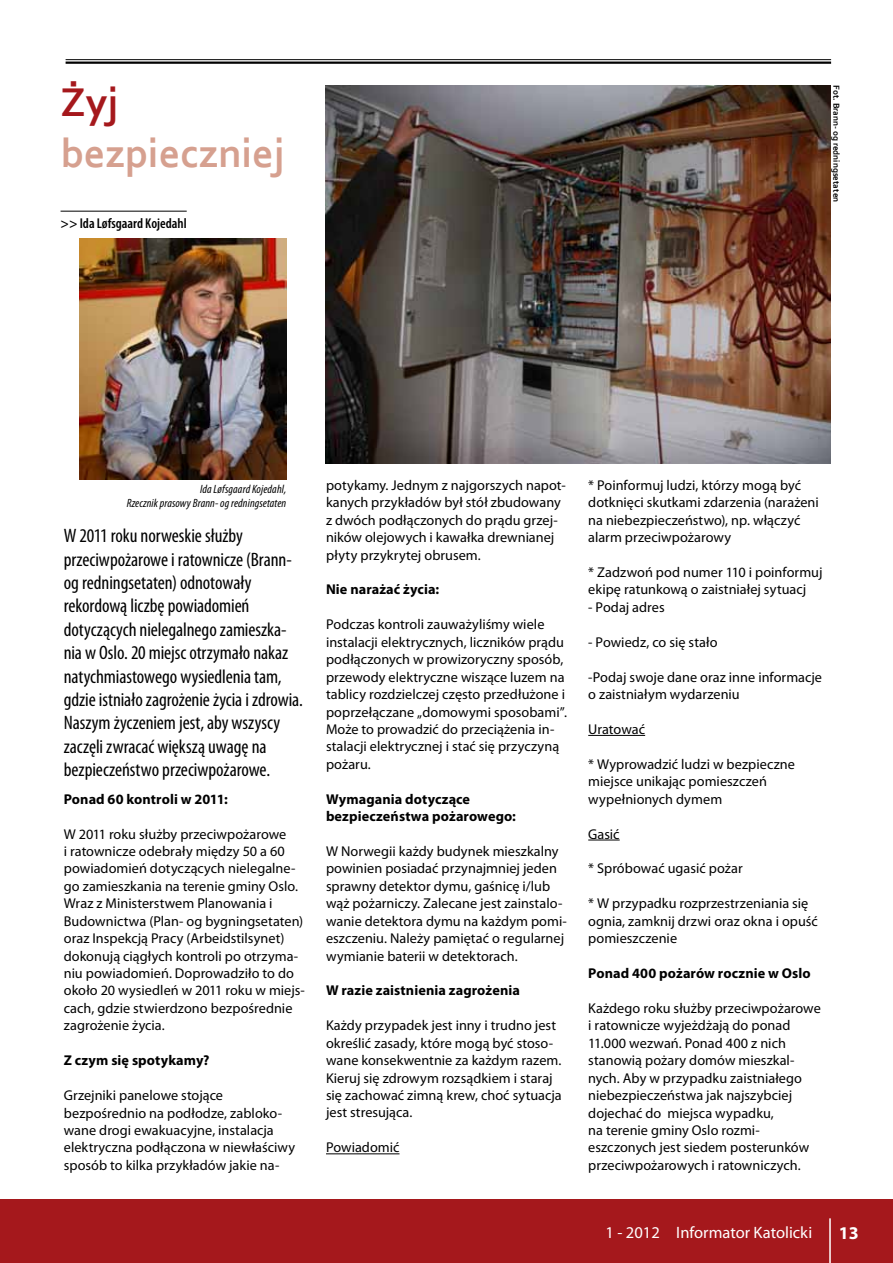
<style>
.page{position:relative;width:893px;height:1263px;background:#fff}
.page>*{position:absolute;margin:0;border:0;box-sizing:border-box;transform-origin:0 0}
.t1{font:700 42px "Corbel";color:#d6a08f}
.t2{font:700 42px "Corbel";color:#a5181c}
.t3{font:condensed 19.5px/23.4px "Myriad Pro";letter-spacing:-.005em;color:#000}
.t4{font:700 18px "Myriad Pro";color:#fff}
.t5{font:16.5px "Myriad Pro";color:#fff}
.t6{font:14.25px/17.4px "Myriad Pro";letter-spacing:.005em;color:#000}
.t7{font:700 14.25px/17.4px "Myriad Pro";letter-spacing:.005em;color:#000}
.t8{font:600 condensed 14.25px "Myriad Pro";color:#000}
.t9{font:italic condensed 12px/14.4px "Myriad Pro";letter-spacing:.01em;color:#000;text-align:right}
.t10{font:700 9px "Corbel";color:#000}
</style>
<div class="page">
<div style="left:0;top:1199px;width:893px;height:64px;background:#a5181c"></div>
<hr style="left:61px;top:211px;width:126px;height:1px;background:#000">
<hr style="left:326px;top:1153px;width:73px;height:1px;background:#000">
<hr style="left:588px;top:735px;width:57px;height:1px;background:#000">
<hr style="left:588px;top:840px;width:32px;height:1px;background:#000">
<img style="left:326px;top:85px;width:504px;height:378px">
<img style="left:79px;top:238px;width:207px;height:241px">
<hr style="left:829px;top:1218px;width:2px;height:45px;background:#fff">
<hr style="left:66px;top:59px;width:765px;height:1px;background:#000">
<hr style="left:66px;top:62px;width:765px;height:2px;background:#000">
<h1 class="t2" style="left:61px;top:76px;width:59px">Żyj</h1>
<h1 class="t1" style="left:61px;top:127px;width:226px">bezpieczniej</h1>
<p class="t8" style="left:61px;top:216px;width:128px">&gt;&gt; Ida Løfsgaard Kojedahl</p>
<p class="t10" style="left:842px;top:85px;width:119px;rotate:90deg">Fot. Brann- og redningsetaten</p>
<p class="t9" style="left:127px;top:481px;width:161px">Ida Løfsgaard Kojedahl,<br>Rzecznik prasowy Brann- og redningsetaten</p>
<p class="t3" style="left:64px;top:524px;width:241px">W 2011 roku norweskie służby przeciwpożarowe i ratownicze (Brann&shy;og redningsetaten) odnotowały rekordową liczbę powiadomień dotyczących nielegalnego zamieszka&shy;nia w Oslo. 20 miejsc otrzymało nakaz natychmiastowego wysiedlenia tam, gdzie istniało zagrożenie życia i zdrowia.<br>Naszym życzeniem jest, aby wszyscy zaczęli zwracać większą uwagę na bezpieczeństwo przeciwpożarowe.</p>
<p class="t7" style="left:64px;top:790px;width:165px">Ponad 60 kontroli w 2011:</p>
<p class="t6" style="left:64px;top:825px;width:242px">W 2011 roku służby przeciwpożarowe<br>i ratownicze odebrały między 50 a 60 powiadomień dotyczących nielegalne&shy;go zamieszkania na terenie gminy Oslo.<br>Wraz z Ministerstwem Planowania i Budownictwa (Plan- og bygningsetaten) oraz Inspekcją Pracy (Arbeidstilsynet) dokonują ciągłych kontroli po otrzyma&shy;niu powiadomień. Doprowadziło to do około 20 wysiedleń w 2011 roku w miejs&shy;cach, gdzie stwierdzono bezpośrednie zagrożenie życia.</p>
<p class="t7" style="left:64px;top:1051px;width:147px">Z czym się spotykamy?</p>
<p class="t6" style="left:64px;top:1086px;width:233px">Grzejniki panelowe stojące bezpośrednio na podłodze, zabloko&shy;wane drogi ewakuacyjne, instalacja elektryczna podłączona w niewłaściwy sposób to kilka przykładów jakie na-</p>
<p class="t6" style="left:326px;top:476px;width:241px">potykamy. Jednym z najgorszych napot&shy;kanych przykładów był stół zbudowany z dwóch podłączonych do prądu grzej&shy;ników olejowych i kawałka drewnianej płyty przykrytej obrusem.</p>
<p class="t7" style="left:326px;top:580px;width:115px">Nie narażać życia:</p>
<p class="t6" style="left:326px;top:616px;width:242px">Podczas kontroli zauważyliśmy wiele instalacji elektrycznych, liczników prądu podłączonych w prowizoryczny sposób, przewody elektryczne wiszące luzem na tablicy rozdzielczej często przedłużone i poprzełączane „domowymi sposobami”.<br>Może to prowadzić do przeciążenia in&shy;stalacji elektrycznej i stać się przyczyną pożaru.</p>
<p class="t7" style="left:326px;top:790px;width:191px">Wymagania dotyczące bezpieczeństwa pożarowego:</p>
<p class="t6" style="left:326px;top:842px;width:242px">W Norwegii każdy budynek mieszkalny powinien posiadać przynajmniej jeden sprawny detektor dymu, gaśnicę i/lub wąż pożarniczy. Zalecane jest zainstalo&shy;wanie detektora dymu na każdym pomi&shy;eszczeniu. Należy pamiętać o regularnej wymianie baterii w detektorach.</p>
<p class="t7" style="left:326px;top:981px;width:195px">W razie zaistnienia zagrożenia</p>
<p class="t6" style="left:326px;top:1016px;width:237px">Każdy przypadek jest inny i trudno jest określić zasady, które mogą być stoso&shy;wane konsekwentnie za każdym razem.<br>Kieruj się zdrowym rozsądkiem i staraj się zachować zimną krew, choć sytuacja jest stresująca.</p>
<p class="t6" style="left:326px;top:1138px;width:75px">Powiadomić</p>
<p class="t6" style="left:588px;top:476px;width:232px">* Poinformuj ludzi, którzy mogą być dotknięci skutkami zdarzenia (narażeni na niebezpieczeństwo), np. włączyć alarm przeciwpożarowy</p>
<p class="t6" style="left:588px;top:563px;width:236px">* Zadzwoń pod numer 110 i poinformuj ekipę ratunkową o zaistniałej sytuacj</p>
<p class="t6" style="left:588px;top:598px;width:78px">- Podaj adres</p>
<p class="t6" style="left:588px;top:633px;width:131px">- Powiedz, co się stało</p>
<p class="t6" style="left:588px;top:668px;width:235px">-Podaj swoje dane oraz inne informacje o zaistniałym wydarzeniu</p>
<p class="t6" style="left:588px;top:720px;width:58px">Uratować</p>
<p class="t6" style="left:588px;top:755px;width:208px">* Wyprowadzić ludzi w bezpieczne miejsce unikając pomieszczeń wypełnionych dymem</p>
<p class="t6" style="left:588px;top:825px;width:33px">Gasić</p>
<p class="t6" style="left:588px;top:860px;width:156px">* Spróbować ugasić pożar</p>
<p class="t6" style="left:588px;top:895px;width:231px">* W przypadku rozprzestrzeniania się ognia, zamknij drzwi oraz okna i opuść pomieszczenie</p>
<p class="t7" style="left:588px;top:964px;width:224px">Ponad 400 pożarów rocznie w Oslo</p>
<p class="t6" style="left:588px;top:999px;width:234px">Każdego roku służby przeciwpożarowe i ratownicze wyjeżdżają do ponad 11.000 wezwań. Ponad 400 z nich stanowią pożary domów mieszkal&shy;nych. Aby w przypadku zaistniałego niebezpieczeństwa jak najszybciej dojechać do miejsca wypadku,<br>na terenie gminy Oslo rozmi&shy;eszczonych jest siedem posterunków przeciwpożarowych i ratowniczych.</p>
<p class="t5" style="left:605px;top:1222px;width:208px">1 - 2012 Informator Katolicki</p>
<p class="t4" style="left:839px;top:1222px;width:21px">13</p>
</div>
